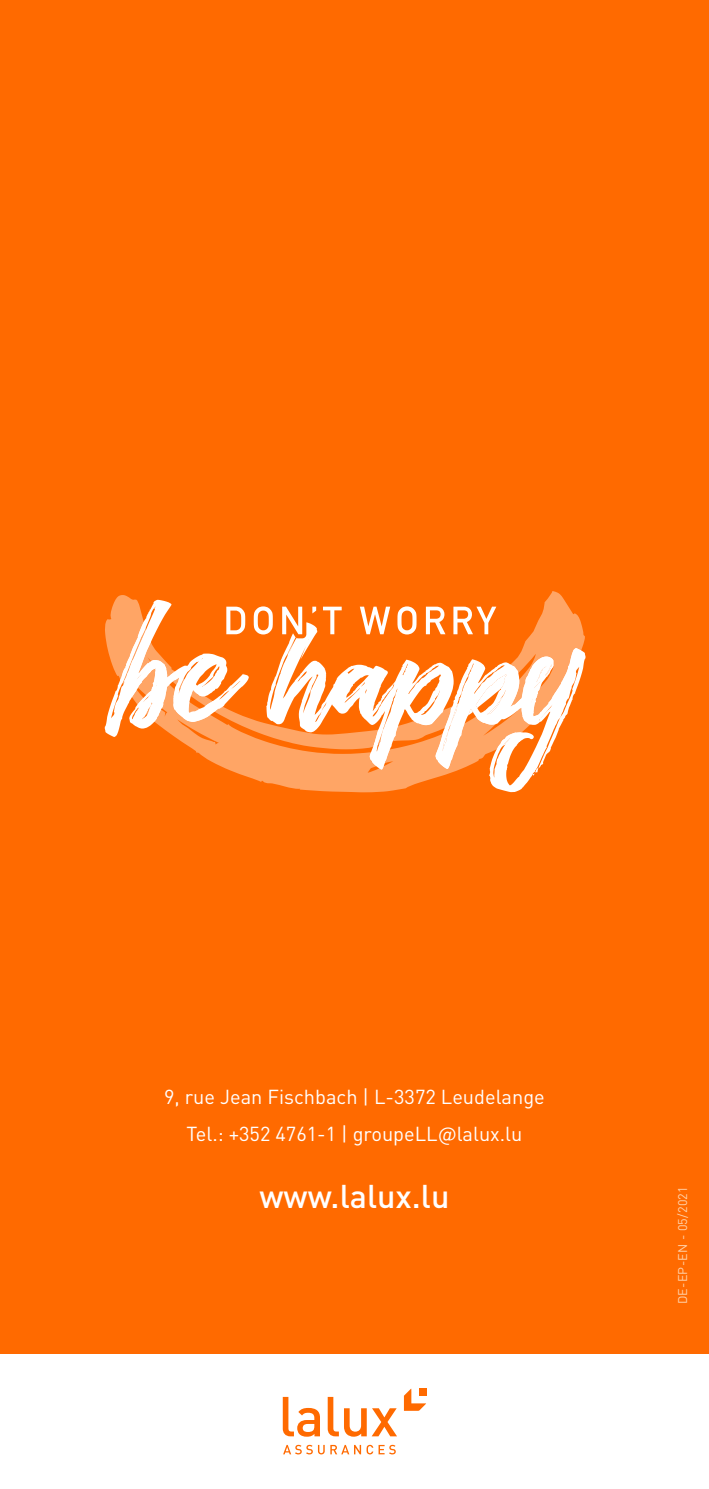
<style>
.page{position:relative;width:709px;height:1489px;background:#fff}
.page>*{position:absolute;margin:0;border:0;box-sizing:border-box;transform-origin:0 0}
.t1{font:500 32.5px "DIN Pro";color:#fff}
.t2{font:20px/37.5px "DIN Pro";color:#fff;text-align:center}
.t3{font:12.5px "DIN Pro";letter-spacing:.02em;color:#ffd4ae}
</style>
<div class="page">
<div style="left:0;top:0;width:709px;height:1353px;background:#ff6a00"></div>
<svg style="left:283px;top:1396px;width:37px;height:40px"></svg>
<svg style="left:328px;top:1396px;width:69px;height:40px"></svg>
<svg style="left:283px;top:1444px;width:113px;height:10px"></svg>
<svg style="left:404px;top:1388px;width:22px;height:22px"></svg>
<div style="left:419px;top:1388px;width:7px;height:7px;background:#ff6a00"></div>
<svg style="left:105px;top:599px;width:480px;height:193px"></svg>
<p class="t2" style="left:164px;top:1076px;width:382px">9, rue Jean Fischbach | L-3372 Leudelange<br>Tel.: +352 4761-1 | groupeLL@lalux.lu</p>
<h1 class="t1" style="left:259px;top:1174px;width:192px">www.lalux.lu</h1>
<p class="t3" style="left:674px;top:1304px;width:119px;rotate:-90deg">DE-EP-EN - 05/2021</p>
</div>
